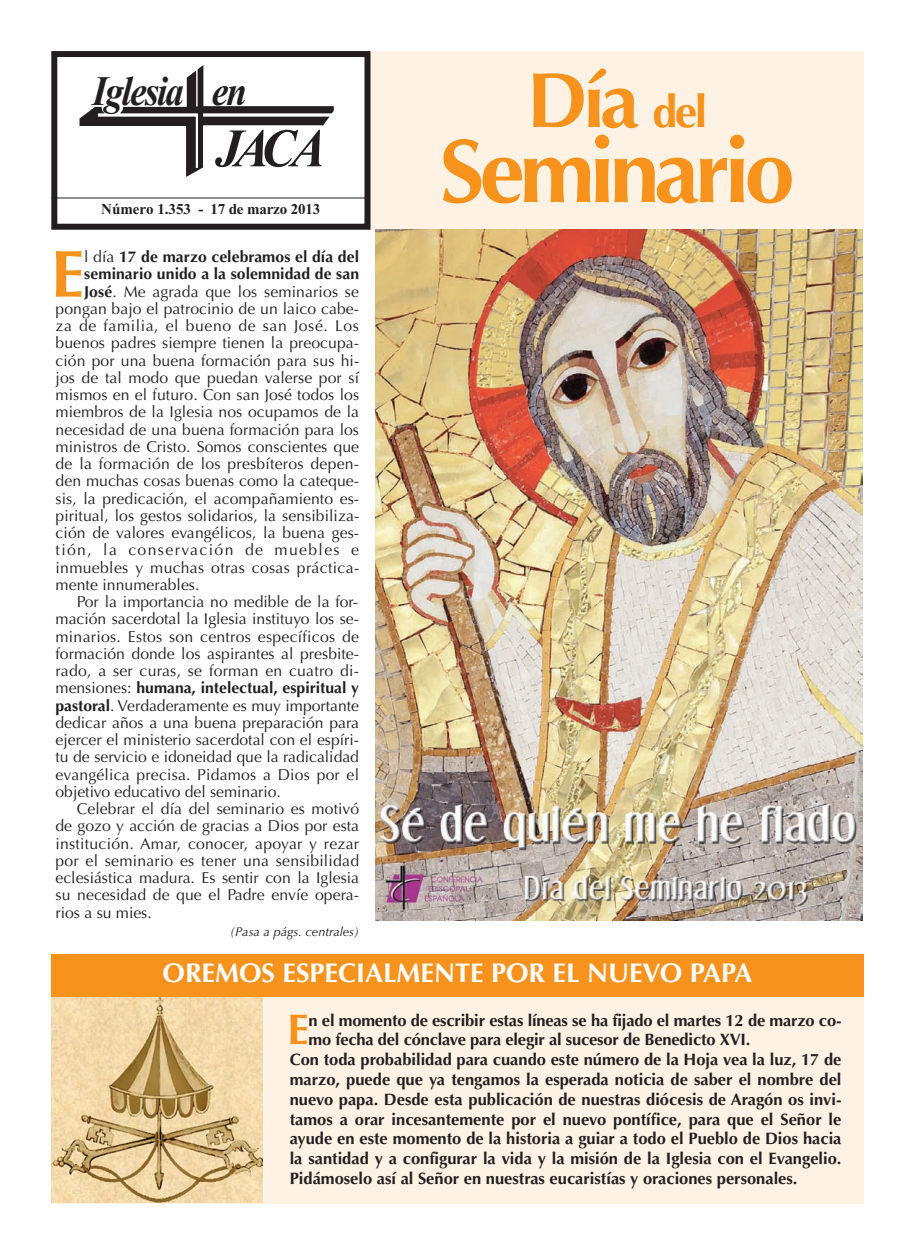
<style>
.page{position:relative;width:915px;height:1255px;background:#fff}
.page>*{position:absolute;margin:0;border:0;box-sizing:border-box;transform-origin:0 0}
.t1{font:700 90px "Optima";letter-spacing:-.055em;color:#f7931d}
.t2{font:700 78px "Optima";color:#f7931d}
.t3{font:700 66.45px "Optima";color:#f7931d}
.t4{font:italic 700 54px "Times New Roman";color:#231f20;scale:.95 1}
.t5{font:700 42.9px "Optima";color:#f7931d}
.t6{font:italic 700 42px "Times New Roman";letter-spacing:-.05em;color:#231f20;scale:.88 1}
.t7{font:700 27px "Optima";color:#fff}
.t8{font:700 16.5px "Optima";color:#231f20}
.t9{font:15.75px "Optima";letter-spacing:.005em;color:#231f20}
.t10{font:700 15.75px "Optima";letter-spacing:.005em;color:#231f20}
.t11{font:15.75px "Optima";letter-spacing:.04em;color:#231f20}
.t12{font:15.75px "Optima";letter-spacing:.09em;color:#231f20}
.t13{font:700 15px "Times New Roman";letter-spacing:-.01em;color:#231f20}
.t14{font:italic 12.75px "Optima";color:#231f20}
.s1{font-weight:400}
.s2{font-weight:700}
.s3{font-size:45px}
</style>
<div class="page">
<div style="left:368px;top:51px;width:495px;height:179px;background:#fef2e4"></div>
<div style="left:51px;top:959px;width:812px;height:244px;background:#fef2e4"></div>
<img style="left:375px;top:230px;width:487px;height:690px">
<img style="left:51px;top:996px;width:212px;height:206px">
<div style="left:51px;top:954px;width:812px;height:42px;background:#f7931d"></div>
<img style="left:79px;top:65px;width:255px;height:112px">
<div style="left:51px;top:51px;width:319px;height:179px;border:6px solid #231f20"></div>
<hr style="left:51px;top:198px;width:316px;height:1px;background:#231f20">
<p class="t6" style="left:92px;top:76px;width:177px">Iglesia en</p>
<p class="t4" style="left:215px;top:130px;width:117px">JACA</p>
<p class="t13" style="left:101px;top:204px;width:220px">Número 1.353 - 17 de marzo 2013</p>
<p class="t3" style="left:51px;top:246px;width:35px">E</p>
<p class="t10" style="left:84px;top:250px;width:276px"><span class="s1">l día</span> 17 de marzo celebramos el día del</p>
<p class="t10" style="left:84px;top:267px;width:276px">seminario unido a la solemnidad de san</p>
<p class="t9" style="left:84px;top:285px;width:276px"><span class="s2">José</span>. Me agrada que los seminarios se</p>
<p class="t9" style="left:56px;top:302px;width:305px">pongan bajo el patrocinio de un laico cabe-</p>
<p class="t11" style="left:56px;top:319px;width:305px">za de familia, el bueno de san José. Los</p>
<p class="t9" style="left:56px;top:336px;width:305px">buenos padres siempre tienen la preocupa-</p>
<p class="t9" style="left:56px;top:354px;width:305px">ción por una buena formación para sus hi-</p>
<p class="t9" style="left:56px;top:371px;width:305px">jos de tal modo que puedan valerse por sí</p>
<p class="t9" style="left:56px;top:388px;width:305px">mismos en el futuro. Con san José todos los</p>
<p class="t9" style="left:56px;top:405px;width:305px">miembros de la Iglesia nos ocupamos de la</p>
<p class="t9" style="left:56px;top:423px;width:305px">necesidad de una buena formación para los</p>
<p class="t9" style="left:56px;top:440px;width:305px">ministros de Cristo. Somos conscientes que</p>
<p class="t9" style="left:56px;top:457px;width:305px">de la formación de los presbíteros depen-</p>
<p class="t9" style="left:56px;top:474px;width:305px">den muchas cosas buenas como la cateque-</p>
<p class="t9" style="left:56px;top:491px;width:305px">sis, la predicación, el acompañamiento es-</p>
<p class="t9" style="left:56px;top:509px;width:305px">piritual, los gestos solidarios, la sensibiliza-</p>
<p class="t9" style="left:56px;top:526px;width:305px">ción de valores evangélicos, la buena ges-</p>
<p class="t12" style="left:56px;top:543px;width:305px">tión, la conservación de muebles e</p>
<p class="t9" style="left:56px;top:560px;width:305px">inmuebles y muchas otras cosas práctica-</p>
<p class="t9" style="left:56px;top:578px;width:145px">mente innumerables.</p>
<p class="t9" style="left:77px;top:595px;width:283px">Por la importancia no medible de la for-</p>
<p class="t9" style="left:56px;top:612px;width:305px">mación sacerdotal la Iglesia instituyo los se-</p>
<p class="t9" style="left:56px;top:629px;width:305px">minarios. Estos son centros específicos de</p>
<p class="t9" style="left:56px;top:647px;width:305px">formación donde los aspirantes al presbite-</p>
<p class="t9" style="left:56px;top:664px;width:305px">rado, a ser curas, se forman en cuatro di-</p>
<p class="t10" style="left:56px;top:681px;width:305px"><span class="s1">mensiones:</span> humana, intelectual, espiritual y</p>
<p class="t9" style="left:56px;top:698px;width:305px"><span class="s2">pastoral</span>. Verdaderamente es muy importante</p>
<p class="t9" style="left:56px;top:716px;width:305px">dedicar años a una buena preparación para</p>
<p class="t9" style="left:56px;top:733px;width:305px">ejercer el ministerio sacerdotal con el espíri-</p>
<p class="t9" style="left:56px;top:750px;width:305px">tu de servicio e idoneidad que la radicalidad</p>
<p class="t9" style="left:56px;top:767px;width:305px">evangélica precisa. Pidamos a Dios por el</p>
<p class="t9" style="left:56px;top:785px;width:227px">objetivo educativo del seminario.</p>
<p class="t9" style="left:77px;top:802px;width:284px">Celebrar el día del seminario es motivó</p>
<p class="t9" style="left:56px;top:819px;width:305px">de gozo y acción de gracias a Dios por esta</p>
<p class="t9" style="left:56px;top:836px;width:305px">institución. Amar, conocer, apoyar y rezar</p>
<p class="t9" style="left:56px;top:854px;width:305px">por el seminario es tener una sensibilidad</p>
<p class="t9" style="left:56px;top:871px;width:305px">eclesiástica madura. Es sentir con la Iglesia</p>
<p class="t9" style="left:56px;top:888px;width:305px">su necesidad de que el Padre envíe opera-</p>
<p class="t9" style="left:56px;top:905px;width:98px">rios a su mies.</p>
<p class="t14" style="left:230px;top:926px;width:130px">(Pasa a págs. centrales)</p>
<p class="t2" style="left:526px;top:68px;width:182px">Día <span class="s3">del</span></p>
<p class="t1" style="left:439px;top:134px;width:356px">Seminario</p>
<p class="t7" style="left:162px;top:961px;width:591px">OREMOS ESPECIALMENTE POR EL NUEVO PAPA</p>
<p class="t5" style="left:287px;top:1011px;width:23px">E</p>
<p class="t8" style="left:308px;top:1013px;width:534px">n el momento de escribir estas líneas se ha fijado el martes 12 de marzo co-</p>
<p class="t8" style="left:308px;top:1032px;width:443px">mo fecha del cónclave para elegir al sucesor de Benedicto XVI.</p>
<p class="t8" style="left:289px;top:1052px;width:553px">Con toda probabilidad para cuando este número de la Hoja vea la luz, 17 de</p>
<p class="t8" style="left:289px;top:1072px;width:553px">marzo, puede que ya tengamos la esperada noticia de saber el nombre del</p>
<p class="t8" style="left:289px;top:1092px;width:553px">nuevo papa. Desde esta publicación de nuestras diócesis de Aragón os invi-</p>
<p class="t8" style="left:289px;top:1112px;width:553px">tamos a orar incesantemente por el nuevo pontífice, para que el Señor le</p>
<p class="t8" style="left:289px;top:1131px;width:553px">ayude en este momento de la historia a guiar a todo el Pueblo de Dios hacia</p>
<p class="t8" style="left:289px;top:1151px;width:553px">la santidad y a configurar la vida y la misión de la Iglesia con el Evangelio.</p>
<p class="t8" style="left:289px;top:1171px;width:509px">Pidámoselo así al Señor en nuestras eucaristías y oraciones personales.</p>
</div>
